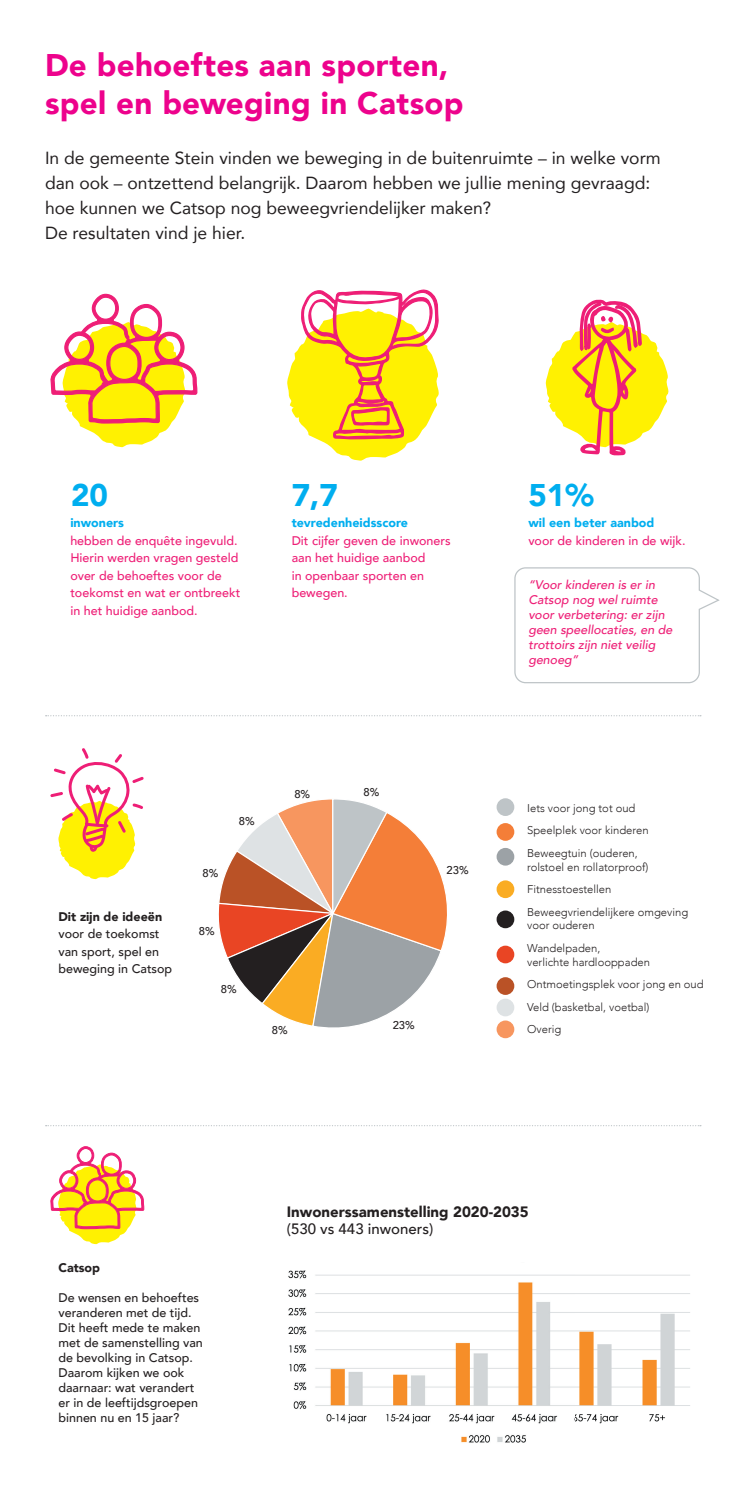
<style>
.page{position:relative;width:745px;height:1489px;background:#fff}
.page>*{position:absolute;margin:0;border:0;box-sizing:border-box;transform-origin:0 0}
.t1{font:900 31.25px/37.5px "Avenir";letter-spacing:.01em;color:#ed028c}
.t2{font:900 31.25px "Avenir";color:#00aeef}
.t3{font:17.5px/25px "Avenir";color:#231f20}
.t4{font:900 15px "Avenir";color:#231f20}
.t5{font:500 15px "Avenir";color:#231f20}
.t6{font:500 12.5px/15px "Avenir";color:#231f20}
.t7{font:500 12.5px/17.5px "Avenir";color:#ee1e76}
.t8{font:italic 500 12.5px/15px "Avenir";color:#ee1e76}
.t9{font:900 12.5px "Avenir";color:#00aeef}
.t10{font:900 12.5px "Avenir";color:#231f20}
.t11{font:300 11.25px/22.5px "Avenir";color:#231f20}
.t12{font:500 11.25px "Avenir";color:#231f20}
</style>
<div class="page">
<svg style="left:287px;top:289px;width:152px;height:172px"></svg>
<img style="left:288px;top:1270px;width:402px;height:173px">
<svg style="left:50px;top:293px;width:148px;height:154px"></svg>
<svg style="left:50px;top:1146px;width:94px;height:98px"></svg>
<svg style="left:514px;top:299px;width:206px;height:385px"></svg>
<svg style="left:50px;top:748px;width:94px;height:131px"></svg>
<svg style="left:46px;top:715px;width:654px;height:1px"></svg>
<svg style="left:46px;top:1125px;width:654px;height:1px"></svg>
<div style="left:496px;top:798px;width:18px;height:18px;background:#bec4c7;border-radius:50%"></div>
<div style="left:496px;top:823px;width:18px;height:17px;background:#f47e38;border-radius:50%"></div>
<div style="left:496px;top:847px;width:18px;height:18px;background:#9ca2a6;border-radius:50%"></div>
<div style="left:496px;top:880px;width:18px;height:18px;background:#faac23;border-radius:50%"></div>
<div style="left:496px;top:910px;width:18px;height:18px;background:#231f20;border-radius:50%"></div>
<div style="left:496px;top:977px;width:18px;height:17px;background:#ba5226;border-radius:50%"></div>
<div style="left:496px;top:998px;width:18px;height:18px;background:#dee2e4;border-radius:50%"></div>
<div style="left:496px;top:1020px;width:18px;height:18px;background:#f7965f;border-radius:50%"></div>
<svg style="left:218px;top:799px;width:229px;height:229px"></svg>
<div style="left:496px;top:945px;width:18px;height:18px;background:#e94524;border-radius:50%"></div>
<h1 class="t1" style="left:45px;top:46px;width:420px">De behoeftes aan sporten, spel en beweging in Catsop</h1>
<h2 class="t3" style="left:45px;top:145px;width:617px">In de gemeente Stein vinden we beweging in de buitenruimte – in welke vorm dan ook – ontzettend belangrĳk. Daarom hebben we jullie mening gevraagd: hoe kunnen we Catsop nog beweegvriendelĳker maken?<br>De resultaten vind je hier.</h2>
<h1 class="t2" style="left:71px;top:468px;width:39px">20</h1>
<h1 class="t2" style="left:291px;top:468px;width:48px">7,7</h1>
<h1 class="t2" style="left:528px;top:468px;width:67px">51%</h1>
<p class="t9" style="left:291px;top:512px;width:118px">tevredenheidsscore</p>
<p class="t7" style="left:291px;top:531px;width:160px">Dit cijfer geven de inwoners aan het huidige aanbod<br>in openbaar sporten en bewegen.</p>
<p class="t9" style="left:528px;top:512px;width:127px">wil een beter aanbod</p>
<p class="t7" style="left:528px;top:531px;width:158px">voor de kinderen in de wijk.</p>
<p class="t9" style="left:70px;top:512px;width:55px">inwoners</p>
<p class="t7" style="left:70px;top:531px;width:171px">hebben de enquête ingevuld.<br>Hierin werden vragen gesteld over de behoeftes voor de toekomst en wat er ontbreekt in het huidige aanbod.</p>
<p class="t8" style="left:528px;top:577px;width:146px">“Voor kinderen is er in<br>Catsop nog wel ruimte voor verbetering: er zijn geen speellocaties, en de trottoirs zijn niet veilig genoeg”</p>
<p class="t10" style="left:58px;top:905px;width:105px">Dit zĳn de ideeën</p>
<p class="t6" style="left:58px;top:924px;width:115px;line-height:17.5px">voor de toekomst van sport, spel en beweging in Catsop</p>
<p class="t12" style="left:202px;top:863px;width:17px">8%</p>
<p class="t12" style="left:199px;top:920px;width:17px">8%</p>
<p class="t12" style="left:239px;top:811px;width:17px">8%</p>
<p class="t12" style="left:294px;top:784px;width:17px">8%</p>
<p class="t12" style="left:221px;top:979px;width:17px">8%</p>
<p class="t12" style="left:272px;top:1020px;width:17px">8%</p>
<p class="t12" style="left:363px;top:782px;width:17px">8%</p>
<p class="t12" style="left:446px;top:860px;width:24px">23%</p>
<p class="t12" style="left:392px;top:1015px;width:24px">23%</p>
<p class="t11" style="left:527px;top:796px;width:123px">Iets voor jong tot oud<br>Speelplek voor kinderen<br>Beweegtuin (ouderen,</p>
<p class="t11" style="left:527px;top:855px;width:162px">rolstoel en rollatorproof)<br>Fitnesstoestellen<br>Beweegvriendelijkere omgeving</p>
<p class="t11" style="left:527px;top:914px;width:75px">voor ouderen<br>Wandelpaden,</p>
<p class="t11" style="left:527px;top:950px;width:178px">verlichte hardlooppaden<br>Ontmoetingsplek voor jong en oud<br>Veld (basketbal, voetbal)<br>Overig</p>
<p class="t10" style="left:58px;top:1256px;width:43px">Catsop</p>
<p class="t6" style="left:58px;top:1289px;width:146px">De wensen en behoeftes veranderen met de tijd.<br>Dit heeft mede te maken met de samenstelling van de bevolking in Catsop.<br>Daarom kijken we ook daarnaar: wat verandert er in de leeftijdsgroepen binnen nu en 15 jaar?</p>
<h3 class="t4" style="left:287px;top:1198px;width:243px">Inwonerssamenstelling 2020-2035</h3>
<h3 class="t5" style="left:287px;top:1215px;width:148px">(530 vs 443 inwoners)</h3>
</div>
